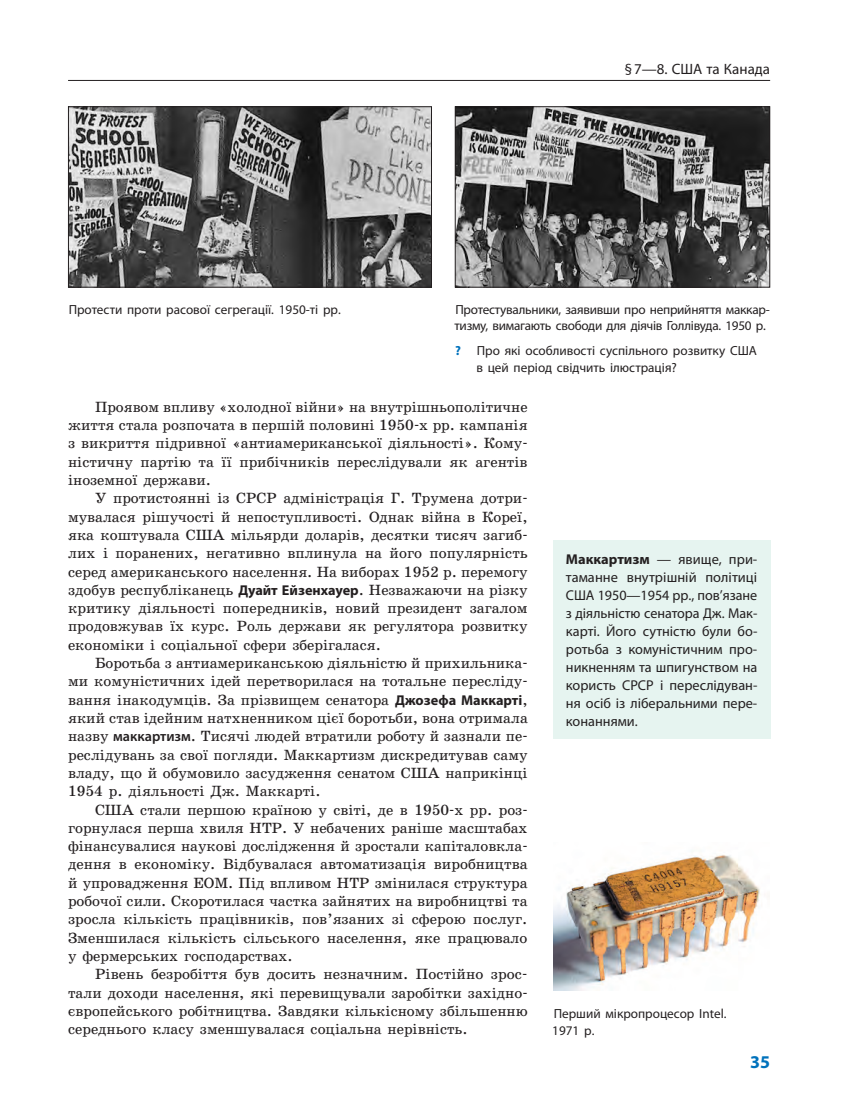
<style>
.page{position:relative;width:851px;height:1106px;background:#fff}
.page>*{position:absolute;margin:0;border:0;box-sizing:border-box;transform-origin:0 0}
.t1{font:700 18px "Myriad Pro";color:#0072bc}
.t2{font:15px/18.3px "School Book C";color:#231f20;text-align:justify}
.t3{font:15px "Myriad Pro";color:#231f20}
.t4{font:14.25px/18px "Myriad Pro";color:#231f20;text-align:justify}
.t5{font:13.2px/16.5px "Myriad Pro";letter-spacing:-.005em;color:#231f20}
.s1{font-weight:700;color:#0072bc}
.s2{font-family:"Myriad Pro";font-weight:700;font-size:14.25px}
.s3{font-family:"Myriad Pro";font-weight:600;font-size:14.25px}
.s4{font-weight:700}
</style>
<div class="page">
<hr style="left:68px;top:80px;width:702px;height:1px;background:#231f20">
<img style="left:70px;top:108px;width:360px;height:177px">
<div style="left:68px;top:106px;width:364px;height:181px;border:1px solid #231f20"></div>
<img style="left:457px;top:108px;width:311px;height:177px">
<div style="left:455px;top:106px;width:315px;height:181px;border:1px solid #231f20"></div>
<img style="left:553px;top:855px;width:207px;height:135px">
<div style="left:553px;top:540px;width:217px;height:198px;background:#e6f4f0"></div>
<p class="t3" style="left:624px;top:60px;width:147px">§7—8. США та Канада</p>
<p class="t5" style="left:69px;top:301px;width:274px">Протести проти расової сегрегації. 1950-ті рр.</p>
<p class="t5" style="left:454px;top:301px;width:317px">Протестувальники, заявивши про неприйняття маккар&shy;тизму, вимагають свободи для діячів Голлівуда. 1950 р.</p>
<p class="t5" style="left:476px;top:342px;width:282px;text-indent:-21px"><span class="s1">?</span> Про які особливості суспільного розвитку США в цей період свідчить ілюстрація?</p>
<p class="t2" style="left:68px;top:398px;width:461px;text-indent:27px">Проявом впливу «холодної війни» на внутрішньополітичне життя стала розпочата в першій половині 1950-х рр. кампанія з викриття підривної «антиамериканської діяльності». Кому&shy;ністичну партію та її прибічників переслідували як агентів іноземної держави.</p>
<p class="t2" style="left:68px;top:489px;width:461px;text-indent:27px">У протистоянні із СРСР адміністрація Г. Трумена дотри&shy;мувалася рішучості й непоступливості. Однак війна в Кореї, яка коштувала США мільярди доларів, десятки тисяч загиб&shy;лих і поранених, негативно вплинула на його популярність серед американського населення. На виборах 1952 р. перемогу здобув республіканець <span class="s2">Дуайт Ейзенхауер</span>. Незважаючи на різку критику діяльності попередників, новий президент загалом продовжував їх курс. Роль держави як регулятора розвитку економіки і соціальної сфери зберігалася.</p>
<p class="t2" style="left:68px;top:654px;width:461px;text-indent:27px">Боротьба з антиамериканською діяльністю й прихильника&shy;ми комуністичних ідей перетворилася на тотальне пересліду&shy;вання інакодумців. За прізвищем сенатора <span class="s2">Джозефа Маккарті</span>, який став ідейним натхненником цієї боротьби, вона отримала назву <span class="s3">маккартизм</span>. Тисячі людей втратили роботу й зазнали пе&shy;реслідувань за свої погляди. Маккартизм дискредитував саму владу, що й обумовило засудження сенатом США наприкінці 1954 р. діяльності Дж. Маккарті.</p>
<p class="t2" style="left:68px;top:800px;width:461px;text-indent:27px">США стали першою країною у світі, де в 1950-х рр. роз&shy;горнулася перша хвиля НТР. У небачених раніше масштабах фінансувалися наукові дослідження й зростали капіталовкла&shy;дення в економіку. Відбувалася автоматизація виробництва й упровадження ЕОМ. Під впливом НТР змінилася структура робочої сили. Скоротилася частка зайнятих на виробництві та зросла кількість працівників, пов’язаних зі сферою послуг.<br>Зменшилася кількість сільського населення, яке працювало у фермерських господарствах.</p>
<p class="t2" style="left:68px;top:965px;width:461px;text-indent:27px">Рівень безробіття був досить незначним. Постійно зрос&shy;тали доходи населення, які перевищували заробітки західно&shy;європейського робітництва. Завдяки кількісному збільшенню середнього класу зменшувалася соціальна нерівність.</p>
<p class="t4" style="left:566px;top:549px;width:193px"><span class="s4">Маккартизм</span> — явище, при&shy;таманне внутрішній політиці США 1950—1954 рр., пов’язане з діяльністю сенатора Дж. Мак&shy;карті. Його сутністю були бо&shy;ротьба з комуністичним про&shy;никненням та шпигунством на користь СРСР і переслідуван&shy;ня осіб із ліберальними пере&shy;конаннями.</p>
<p class="t5" style="left:552px;top:1005px;width:175px">Перший мікропроцесор Intel.<br>1971 р.</p>
<p class="t1" style="left:750px;top:1049px;width:21px">35</p>
</div>
